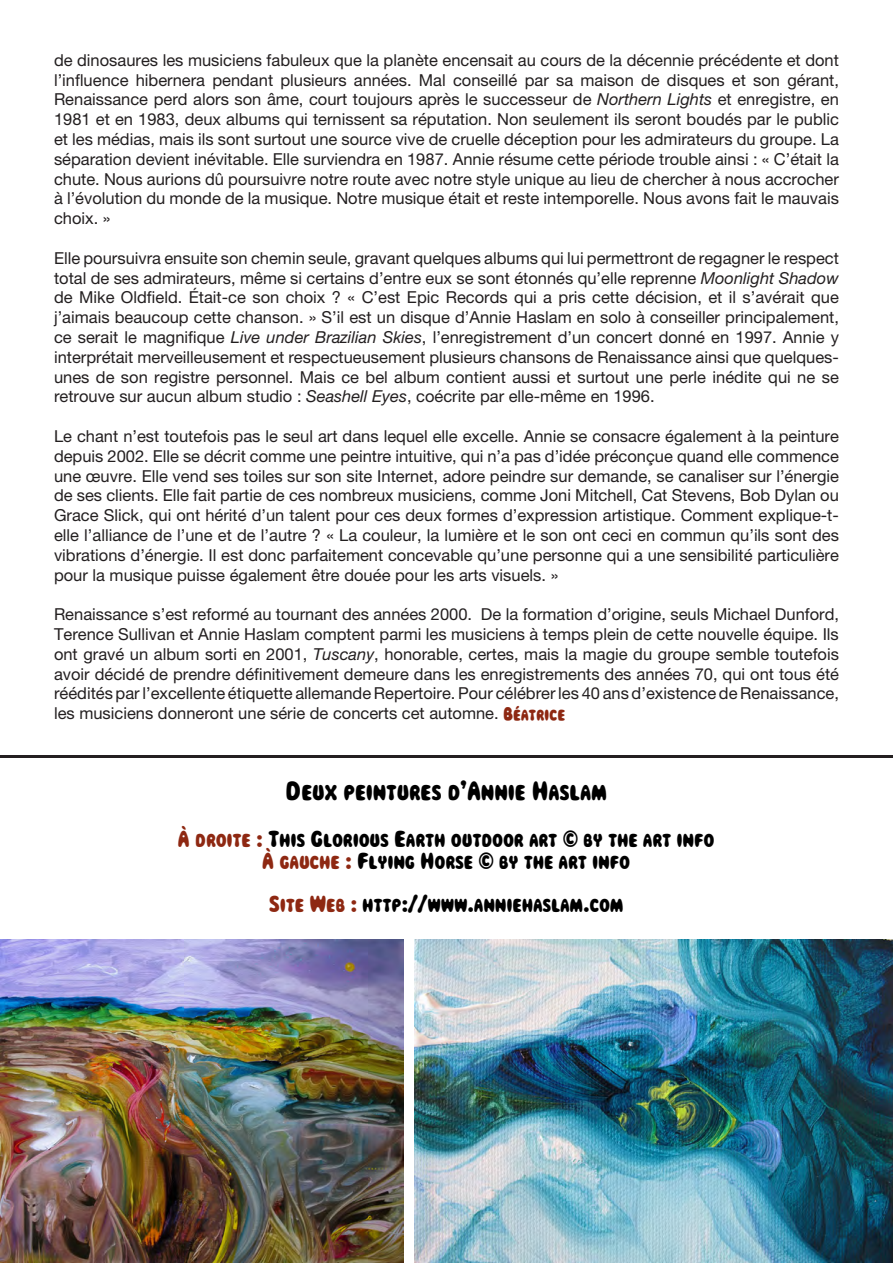
<style>
.page{position:relative;width:893px;height:1263px;background:#fff}
.page>*{position:absolute;margin:0;border:0;box-sizing:border-box;transform-origin:0 0}
.t1{font:21px "Magical Mystery Tour";color:#000}
.t2{font:18px "Magical Mystery Tour";color:#000}
.t3{font:16.5px/19.8px "Helvetica Neue LT Pro";color:#231f20;text-align:justify}
.s1{font-style:italic}
.s2{font-family:"Magical Mystery Tour";font-size:15px;color:#8e2812}
.s3{color:#8e2812}
</style>
<div class="page">
<img style="left:0;top:940px;width:404px;height:322px">
<img style="left:414px;top:940px;width:479px;height:323px">
<hr style="left:0;top:756px;width:893px;height:2px;background:#231f20">
<p class="t3" style="left:54px;top:50px;width:786px">de dinosaures les musiciens fabuleux que la planète encensait au cours de la décennie précédente et dont l’influence hibernera pendant plusieurs années. Mal conseillé par sa maison de disques et son gérant, Renaissance perd alors son âme, court toujours après le successeur de <span class="s1">Northern Lights</span> et enregistre, en 1981 et en 1983, deux albums qui ternissent sa réputation. Non seulement ils seront boudés par le public et les médias, mais ils sont surtout une source vive de cruelle déception pour les admirateurs du groupe. La séparation devient inévitable. Elle surviendra en 1987. Annie résume cette période trouble ainsi : « C’était la chute. Nous aurions dû poursuivre notre route avec notre style unique au lieu de chercher à nous accrocher à l’évolution du monde de la musique. Notre musique était et reste intemporelle. Nous avons fait le mauvais choix. »</p>
<p class="t3" style="left:54px;top:248px;width:786px">Elle poursuivra ensuite son chemin seule, gravant quelques albums qui lui permettront de regagner le respect total de ses admirateurs, même si certains d’entre eux se sont étonnés qu’elle reprenne <span class="s1">Moonlight Shadow </span>de Mike Oldfield. Était-ce son choix ? « C’est Epic Records qui a pris cette décision, et il s’avérait que j’aimais beaucoup cette chanson. » S’il est un disque d’Annie Haslam en solo à conseiller principalement, ce serait le magnifique <span class="s1">Live under Brazilian Skies</span>, l’enregistrement d’un concert donné en 1997. Annie y interprétait merveilleusement et respectueusement plusieurs chansons de Renaissance ainsi que quelques&shy;unes de son registre personnel. Mais ce bel album contient aussi et surtout une perle inédite qui ne se retrouve sur aucun album studio : <span class="s1">Seashell Eyes</span>, coécrite par elle-même en 1996.</p>
<p class="t3" style="left:54px;top:426px;width:786px">Le chant n’est toutefois pas le seul art dans lequel elle excelle. Annie se consacre également à la peinture depuis 2002. Elle se décrit comme une peintre intuitive, qui n’a pas d’idée préconçue quand elle commence une œuvre. Elle vend ses toiles sur son site Internet, adore peindre sur demande, se canaliser sur l’énergie de ses clients. Elle fait partie de ces nombreux musiciens, comme Joni Mitchell, Cat Stevens, Bob Dylan ou Grace Slick, qui ont hérité d’un talent pour ces deux formes d’expression artistique. Comment explique-t&shy;elle l’alliance de l’une et de l’autre ? « La couleur, la lumière et le son ont ceci en commun qu’ils sont des vibrations d’énergie. Il est donc parfaitement concevable qu’une personne qui a une sensibilité particulière pour la musique puisse également être douée pour les arts visuels. »</p>
<p class="t3" style="left:54px;top:604px;width:787px">Renaissance s’est reformé au tournant des années 2000. De la formation d’origine, seuls Michael Dunford, Terence Sullivan et Annie Haslam comptent parmi les musiciens à temps plein de cette nouvelle équipe. Ils ont gravé un album sorti en 2001, <span class="s1">Tuscany</span>, honorable, certes, mais la magie du groupe semble toutefois avoir décidé de prendre définitivement demeure dans les enregistrements des années 70, qui ont tous été réédités par l’excellente étiquette allemande Repertoire. Pour célébrer les 40 ans d’existence de Renaissance, les musiciens donneront une série de concerts cet automne. <span class="s2">Béatrice</span></p>
<p class="t1" style="left:286px;top:775px;width:323px">Deux peintures d’Annie Haslam</p>
<p class="t2" style="left:178px;top:825px;width:538px"><span class="s3">À droite :</span> This Glorious Earth outdoor art © by the art info</p>
<p class="t2" style="left:263px;top:847px;width:369px"><span class="s3">À gauche :</span> Flying Horse © by the art info</p>
<p class="t2" style="left:269px;top:890px;width:356px"><span class="s3">Site Web :</span> http://www.anniehaslam.com</p>
</div>
